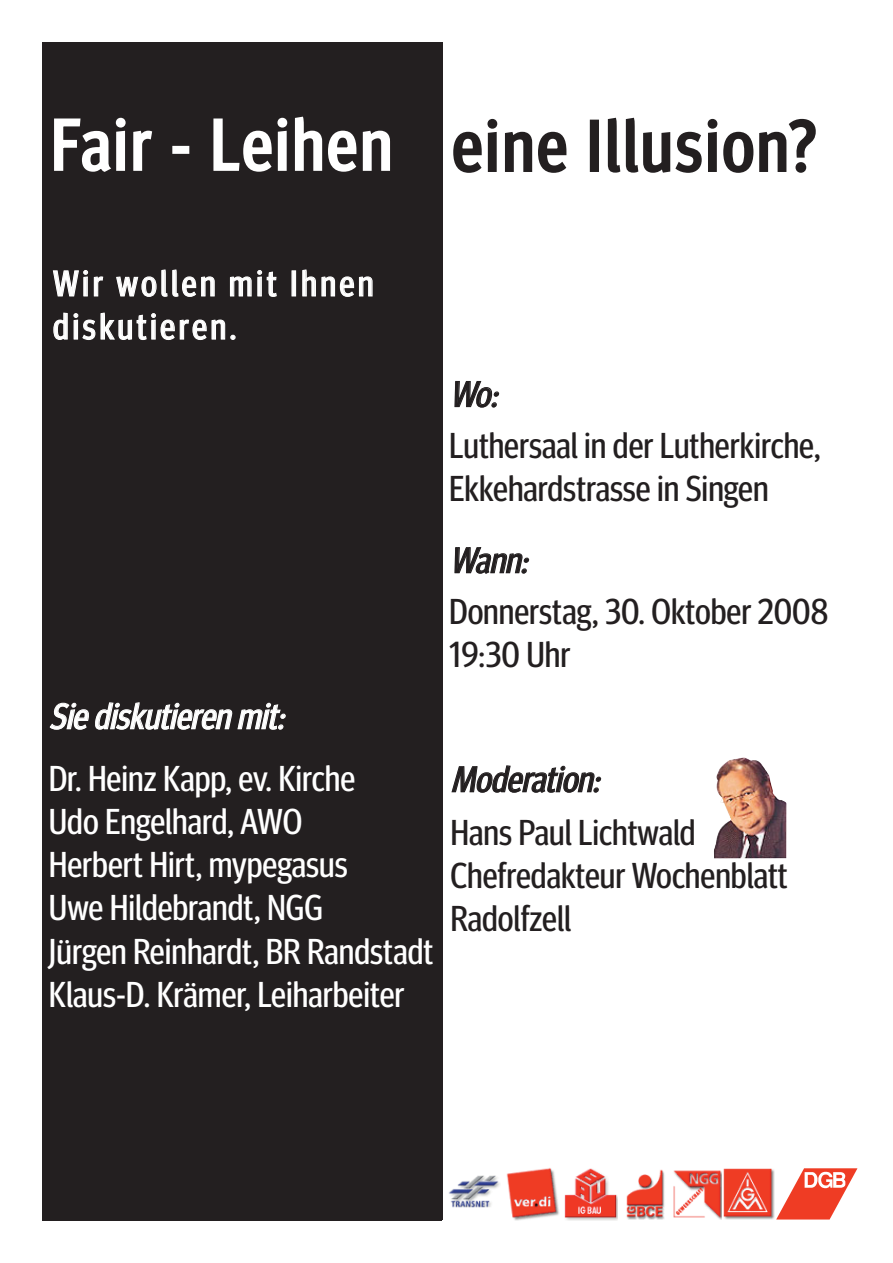
<style>
.page{position:relative;width:893px;height:1263px;background:#fff}
.page>*{position:absolute;margin:0;border:0;box-sizing:border-box;transform-origin:0 0}
.t1{font:72px "Meta Headline Cond OT";letter-spacing:.05em;color:#231f20}
.t2{font:36px/43.2px "Meta Headline Cond OT";color:#231f20}
.t3{font:36px/43.2px "Meta Headline Cond OT";color:#fff}
.t4{font:36px/43.2px "Meta Headline Cond OT";letter-spacing:.1em;color:#fff}
.t5{font:italic 36px "Meta Headline Cond OT";color:#231f20}
.t6{font:italic 36px "Meta Headline Cond OT";color:#fff}
.s1{color:#fff}
</style>
<div class="page">
<div style="left:43px;top:43px;width:400px;height:1177px;background:#231f20"></div>
<img style="left:449px;top:1175px;width:51px;height:33px">
<img style="left:506px;top:1168px;width:53px;height:52px">
<svg style="left:564px;top:1195px;width:54px;height:25px"></svg>
<img style="left:565px;top:1168px;width:52px;height:52px">
<svg style="left:628px;top:1219px;width:35px;height:1px"></svg>
<img style="left:626px;top:1169px;width:39px;height:50px">
<img style="left:673px;top:1170px;width:49px;height:49px">
<svg style="left:723px;top:1168px;width:52px;height:52px;fill:#ef3c25"></svg>
<svg style="left:776px;top:1168px;width:81px;height:52px;fill:#ef3e26"></svg>
<img style="left:714px;top:757px;width:72px;height:101px">
<h1 class="t1" style="left:51px;top:121px;width:766px"><span class="s1">Fair - Leihen</span> eine Illusion?</h1>
<p class="t4" style="left:53px;top:265px;width:322px">Wir wollen mit Ihnen diskutieren.</p>
<p class="t5" style="left:450px;top:381px;width:55px">Wo:</p>
<p class="t2" style="left:449px;top:427px;width:373px">Luthersaal in der Lutherkirche,<br>Ekkehardstrasse in Singen</p>
<p class="t5" style="left:450px;top:548px;width:85px">Wann:</p>
<p class="t2" style="left:449px;top:593px;width:381px">Donnerstag, 30. Oktober 2008<br>19:30 Uhr</p>
<p class="t6" style="left:49px;top:704px;width:243px">Sie diskutieren mit:</p>
<p class="t3" style="left:49px;top:760px;width:386px">Dr. Heinz Kapp, ev. Kirche<br>Udo Engelhard, AWO<br>Herbert Hirt, mypegasus<br>Uwe Hildebrandt, NGG<br>Jürgen Reinhardt, BR Randstadt<br>Klaus-D. Krämer, Leiharbeiter</p>
<p class="t5" style="left:451px;top:767px;width:156px">Moderation:</p>
<p class="t2" style="left:450px;top:814px;width:339px">Hans Paul Lichtwald<br>Chefredakteur Wochenblatt<br>Radolfzell</p>
</div>
